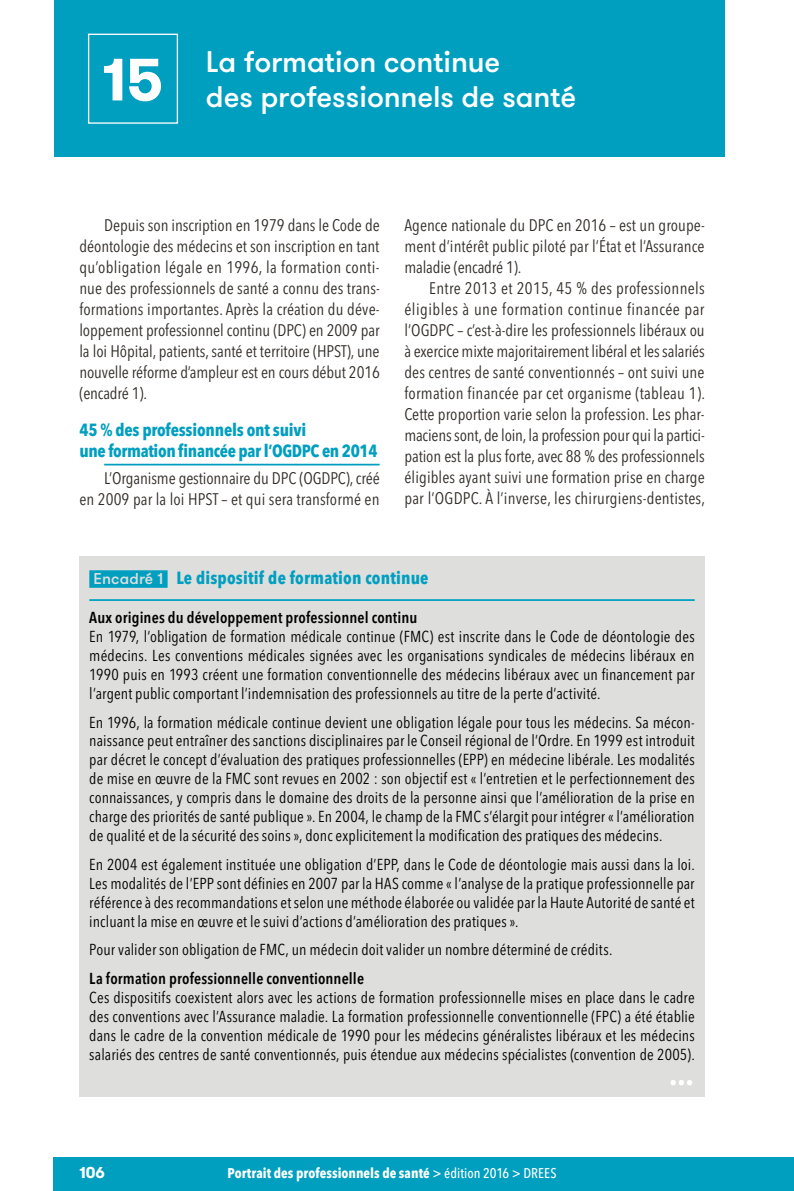
<style>
.page{position:relative;width:794px;height:1191px;background:#fff}
.page>*{position:absolute;margin:0;border:0;box-sizing:border-box;transform-origin:0 0}
.t1{font:700 59.5px "GT Walsheim";color:#fff}
.t2{font:500 29.75px/35px "GT Walsheim";letter-spacing:-.005em;color:#fff}
.t3{font:700 condensed 17.5px/21px "Avenir Next LT Pro";letter-spacing:-.01em;color:#009fc0}
.t4{font:700 condensed 17.5px "Avenir Next LT Pro";letter-spacing:.01em;color:#009fc0}
.t5{font:condensed 16.62px/21px "Avenir Next LT Pro";letter-spacing:.005em;color:#302c28;text-align:justify}
.t6{font:condensed 15.75px/18.9px "Avenir Next LT Pro";letter-spacing:.01em;color:#000;text-align:justify}
.t7{font:600 condensed 15.75px "Avenir Next LT Pro";letter-spacing:.01em;color:#000}
.t8{font:700 15.75px "GT Walsheim";color:#fff}
.t9{font:700 condensed 14px "Avenir Next LT Pro";color:#fff}
.s1{font-family:"GT Walsheim";font-weight:500;font-stretch:normal;font-size:15.75px;color:#dededd}
.s2{font-weight:500}
</style>
<div class="page">
<div style="left:54px;top:1157px;width:740px;height:34px;background:#009fc0"></div>
<div style="left:54px;top:0;width:670px;height:156px;background:#009fc0"></div>
<div style="left:88px;top:34px;width:90px;height:90px;border:1px solid #fff"></div>
<hr style="left:104px;top:464px;width:275px;height:1px;background:#009fc0">
<div style="left:79px;top:556px;width:625px;height:540px;background:#dededd"></div>
<hr style="left:89px;top:599px;width:605px;height:2px;background:#009fc0">
<div style="left:89px;top:570px;width:79px;height:18px;background:#009fc0"></div>
<svg style="left:670px;top:1080px;width:22px;height:5px"></svg>
<h1 class="t1" style="left:102px;top:41px;width:63px">15</h1>
<h2 class="t2" style="left:206px;top:43px;width:372px">La formation continue<br>des professionnels de santé</h2>
<p class="t5" style="left:79px;top:215px;width:302px;text-indent:25px">Depuis son inscription en 1979 dans le Code de déontologie des médecins et son inscription en tant qu’obligation légale en 1996, la formation conti&shy;nue des professionnels de santé a connu des trans&shy;formations importantes. Après la création du déve&shy;loppement professionnel continu (DPC) en 2009 par la loi Hôpital, patients, santé et territoire (HPST), une nouvelle réforme d’ampleur est en cours début 2016 (encadré 1).</p>
<p class="t3" style="left:79px;top:419px;width:300px">45 % des professionnels ont suivi<br>une formation financée par l’OGDPC en 2014</p>
<p class="t5" style="left:79px;top:467px;width:302px;text-align:right">L’Organisme gestionnaire du DPC (OGDPC), créé<br>en 2009 par la loi HPST – et qui sera transformé en</p>
<p class="t5" style="left:404px;top:215px;width:302px">Agence nationale du DPC en 2016 – est un groupe&shy;ment d’intérêt public piloté par l’État et l’Assurance maladie (encadré 1).</p>
<p class="t5" style="left:404px;top:278px;width:302px;text-indent:25px">Entre 2013 et 2015, 45 % des professionnels éligibles à une formation continue financée par l’OGDPC – c’est-à-dire les professionnels libéraux ou à exercice mixte majoritairement libéral et les salariés des centres de santé conventionnés – ont suivi une formation financée par cet organisme (tableau 1).<br>Cette proportion varie selon la profession. Les phar&shy;maciens sont, de loin, la profession pour qui la partici&shy;pation est la plus forte, avec 88 % des professionnels éligibles ayant suivi une formation prise en charge par l’OGDPC. À l’inverse, les chirurgiens-dentistes,</p>
<p class="t4" style="left:93px;top:567px;width:337px"><span class="s1">Encadré 1</span> Le dispositif de formation continue</p>
<p class="t7" style="left:89px;top:608px;width:330px">Aux origines du développement professionnel continu</p>
<p class="t6" style="left:89px;top:627px;width:607px">En 1979, l’obligation de formation médicale continue (FMC) est inscrite dans le Code de déontologie des médecins. Les conventions médicales signées avec les organisations syndicales de médecins libéraux en 1990 puis en 1993 créent une formation conventionnelle des médecins libéraux avec un financement par l’argent public comportant l’indemnisation des professionnels au titre de la perte d’activité.</p>
<p class="t6" style="left:89px;top:712px;width:607px">En 1996, la formation médicale continue devient une obligation légale pour tous les médecins. Sa mécon&shy;naissance peut entraîner des sanctions disciplinaires par le Conseil régional de l’Ordre. En 1999 est introduit par décret le concept d’évaluation des pratiques professionnelles (EPP) en médecine libérale. Les modalités de mise en œuvre de la FMC sont revues en 2002 : son objectif est « l’entretien et le perfectionnement des connaissances, y compris dans le domaine des droits de la personne ainsi que l’amélioration de la prise en charge des priorités de santé publique ». En 2004, le champ de la FMC s’élargit pour intégrer « l’amélioration de qualité et de la sécurité des soins », donc explicitement la modification des pratiques des médecins.</p>
<p class="t6" style="left:89px;top:854px;width:607px">En 2004 est également instituée une obligation d’EPP, dans le Code de déontologie mais aussi dans la loi.<br>Les modalités de l’EPP sont définies en 2007 par la HAS comme « l’analyse de la pratique professionnelle par référence à des recommandations et selon une méthode élaborée ou validée par la Haute Autorité de santé et incluant la mise en œuvre et le suivi d’actions d’amélioration des pratiques ».</p>
<p class="t6" style="left:89px;top:940px;width:524px">Pour valider son obligation de FMC, un médecin doit valider un nombre déterminé de crédits.</p>
<p class="t7" style="left:89px;top:969px;width:276px">La formation professionnelle conventionnelle</p>
<p class="t6" style="left:89px;top:988px;width:607px">Ces dispositifs coexistent alors avec les actions de formation professionnelle mises en place dans le cadre des conventions avec l’Assurance maladie. La formation professionnelle conventionnelle (FPC) a été établie dans le cadre de la convention médicale de 1990 pour les médecins généralistes libéraux et les médecins salariés des centres de santé conventionnés, puis étendue aux médecins spécialistes (convention de 2005).</p>
<p class="t8" style="left:79px;top:1162px;width:27px">106</p>
<p class="t9" style="left:227px;top:1165px;width:330px">Portrait des professionnels de santé <span class="s2">&gt; édition 2016 &gt; DREES</span></p>
</div>
